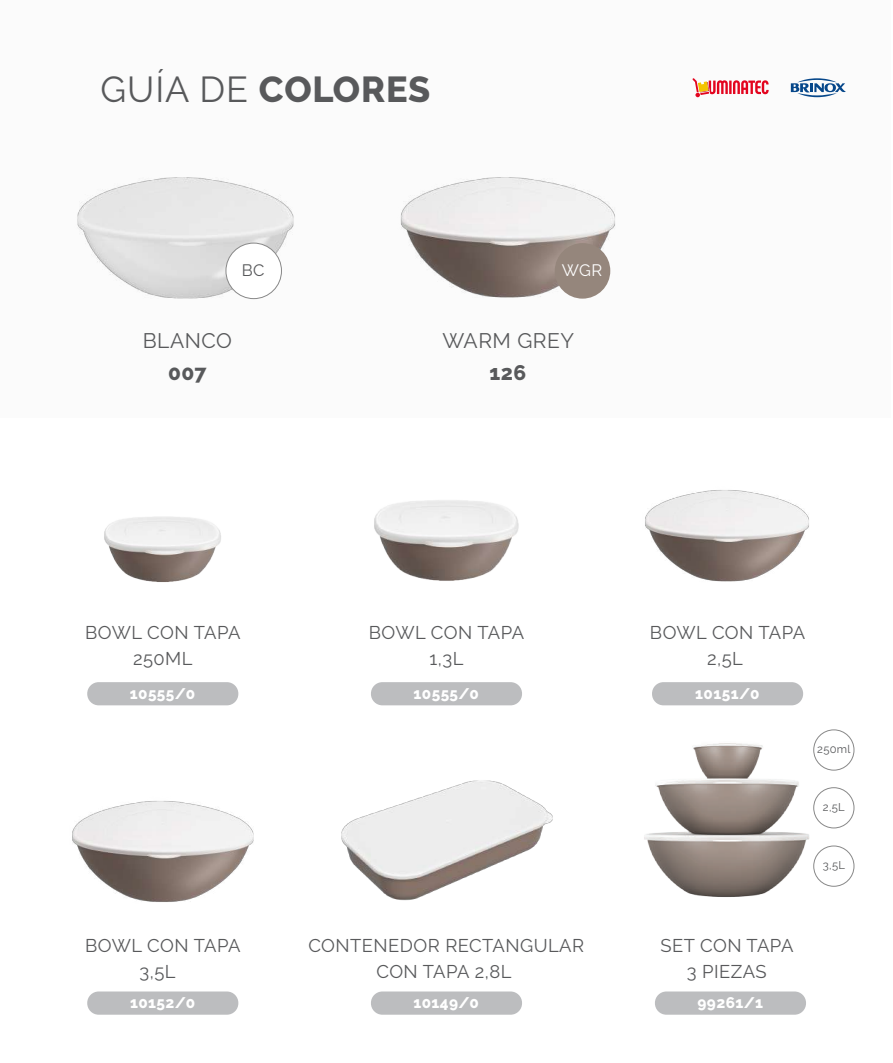
<style>
.page{position:relative;width:893px;height:1063px;background:#fff}
.page>*{position:absolute;margin:0;border:0;box-sizing:border-box;transform-origin:0 0}
.t1{font:800 36px "Raleway";letter-spacing:.02em;color:#58595b}
.t2{font:21px "Raleway";letter-spacing:.025em;color:#58595b}
.t3{font:800 21px "Raleway";letter-spacing:.025em;color:#58595b}
.t4{font:18.45px/26.1px "Raleway";letter-spacing:.025em;color:#58595b;text-align:center}
.t5{font:16.5px "Raleway";color:#fff}
.t6{font:16.5px "Raleway";color:#58595b}
.t7{font:800 15.3px "Raleway";letter-spacing:.025em;color:#fff}
.t8{font:11.25px "Raleway";letter-spacing:.025em;color:#58595b}
.s1{font-weight:400}
</style>
<div class="page">
<img style="left:644px;top:689px;width:211px;height:208px">
<div style="left:0;top:0;width:891px;height:418px;background:#f7f7f8"></div>
<img style="left:77px;top:177px;width:217px;height:123px">
<img style="left:401px;top:177px;width:214px;height:121px">
<div style="left:226px;top:243px;width:55px;height:56px;background:#fff;border-radius:50%"></div>
<div style="left:226px;top:243px;width:56px;height:56px;border:1px solid #888;border-radius:50%"></div>
<div style="left:555px;top:243px;width:55px;height:56px;background:#95867c;border-radius:50%"></div>
<div style="left:87px;top:992px;width:151px;height:23px;background:#bcbdbf;border-radius:11px"></div>
<div style="left:87px;top:682px;width:151px;height:23px;background:#bcbdbf;border-radius:11px"></div>
<img style="left:104px;top:516px;width:117px;height:66px">
<div style="left:371px;top:682px;width:151px;height:23px;background:#bcbdbf;border-radius:11px"></div>
<img style="left:374px;top:500px;width:145px;height:81px">
<div style="left:652px;top:682px;width:151px;height:23px;background:#bcbdbf;border-radius:11px"></div>
<img style="left:645px;top:490px;width:164px;height:92px">
<img style="left:72px;top:801px;width:182px;height:101px">
<div style="left:371px;top:992px;width:151px;height:23px;background:#bcbdbf;border-radius:11px"></div>
<div style="left:655px;top:992px;width:151px;height:23px;background:#bcbdbf;border-radius:11px"></div>
<img style="left:341px;top:780px;width:212px;height:121px">
<div style="left:814px;top:730px;width:40px;height:40px;background:#fff;border-radius:50%"></div>
<div style="left:813px;top:730px;width:41px;height:40px;border:1px solid #888;border-radius:50%"></div>
<div style="left:814px;top:846px;width:40px;height:40px;background:#fff;border-radius:50%"></div>
<div style="left:813px;top:846px;width:41px;height:41px;border:1px solid #888;border-radius:50%"></div>
<div style="left:814px;top:788px;width:40px;height:40px;background:#fff;border-radius:50%"></div>
<div style="left:813px;top:787px;width:41px;height:41px;border:1px solid #888;border-radius:50%"></div>
<svg style="left:692px;top:78px;width:77px;height:19px"></svg>
<svg style="left:791px;top:78px;width:55px;height:19px"></svg>
<h1 class="t1" style="left:101px;top:69px;width:331px"><span class="s1">GUÍA DE</span> COLORES</h1>
<p class="t6" style="left:242px;top:261px;width:24px">BC</p>
<p class="t5" style="left:562px;top:261px;width:42px">WGR</p>
<p class="t2" style="left:143px;top:329px;width:91px">BLANCO</p>
<p class="t3" style="left:168px;top:360px;width:40px">007</p>
<p class="t2" style="left:442px;top:329px;width:133px">WARM GREY</p>
<p class="t3" style="left:489px;top:360px;width:38px">126</p>
<p class="t4" style="left:85px;top:620px;width:157px">BOWL CON TAPA<br>250ML</p>
<p class="t7" style="left:130px;top:685px;width:67px">10555/0</p>
<p class="t4" style="left:85px;top:932px;width:157px">BOWL CON TAPA<br>3,5L</p>
<p class="t7" style="left:130px;top:994px;width:67px">10152/0</p>
<p class="t4" style="left:369px;top:620px;width:157px">BOWL CON TAPA<br>1,3L</p>
<p class="t7" style="left:414px;top:685px;width:67px">10555/0</p>
<p class="t4" style="left:650px;top:620px;width:157px">BOWL CON TAPA<br>2,5L</p>
<p class="t7" style="left:695px;top:685px;width:66px">10151/0</p>
<p class="t8" style="left:817px;top:742px;width:35px">250ml</p>
<p class="t8" style="left:823px;top:801px;width:23px">2,5L</p>
<p class="t8" style="left:823px;top:859px;width:24px">3,5L</p>
<p class="t4" style="left:308px;top:932px;width:277px">CONTENEDOR RECTANGULAR<br>CON TAPA 2,8L</p>
<p class="t7" style="left:414px;top:994px;width:67px">10149/0</p>
<p class="t7" style="left:698px;top:994px;width:67px">99261/1</p>
<p class="t4" style="left:660px;top:932px;width:134px">SET CON TAPA<br>3 PIEZAS</p>
</div>
